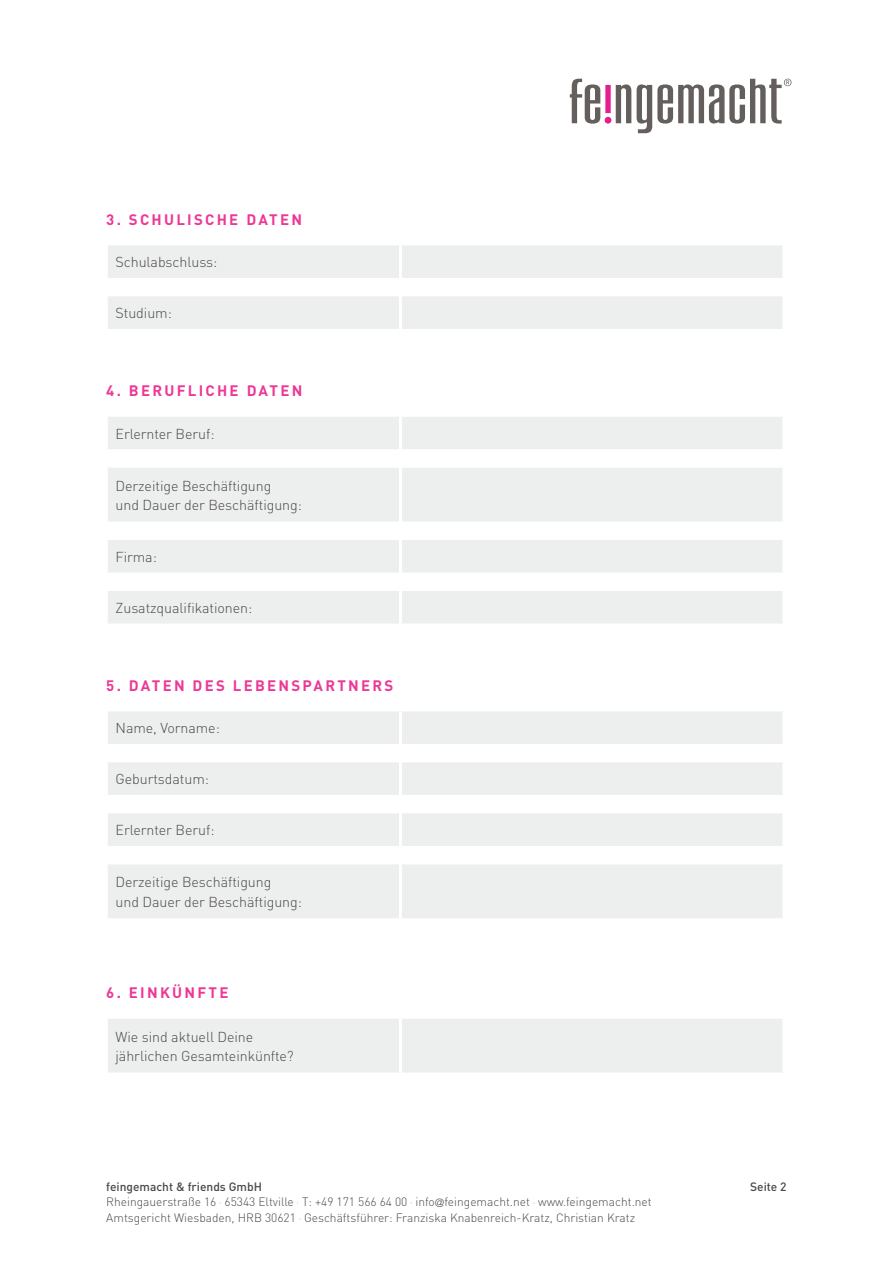
<style>
.page{position:relative;width:893px;height:1263px;background:#fff}
.page>*{position:absolute;margin:0;border:0;box-sizing:border-box;transform-origin:0 0}
.t1{font:700 15px "DIN";letter-spacing:.15em;color:#ed3896}
.t2{font:300 14.25px/19.5px "DIN";letter-spacing:-.005em;color:#4c4747}
.t3{font:300 12px/15.8px "DIN";color:#4c4747}
.t4{font:500 12px "DIN";color:#4c4747}
.s1{font-weight:500}
.s2{font-size:7.5px}
.s3{font-family:"Frutiger";font-stretch:condensed}
</style>
<div class="page">
<svg style="left:570px;top:79px;width:30px;height:45px"></svg>
<svg style="left:616px;top:84px;width:15px;height:39px"></svg>
<div style="left:605px;top:85px;width:6px;height:28px;background:#e41d90"></div>
<div style="left:605px;top:117px;width:6px;height:7px;background:#e41d90;border-radius:50%"></div>
<svg style="left:637px;top:79px;width:154px;height:54px"></svg>
<div style="left:108px;top:245px;width:674px;height:84px;background:#edeeee"></div>
<hr style="left:106px;top:278px;width:293px;height:1px;background:#fff">
<hr style="left:402px;top:278px;width:382px;height:1px;background:#fff">
<svg style="left:108px;top:279px;width:674px;height:16px"></svg>
<hr style="left:106px;top:295px;width:293px;height:1px;background:#fff">
<hr style="left:402px;top:295px;width:382px;height:1px;background:#fff">
<hr style="left:399px;top:245px;width:3px;height:34px;background:#fff">
<hr style="left:399px;top:279px;width:3px;height:17px;background:#fff">
<hr style="left:399px;top:296px;width:3px;height:33px;background:#fff">
<div style="left:108px;top:417px;width:674px;height:206px;background:#edeeee"></div>
<svg style="left:108px;top:451px;width:674px;height:138px;fill:#edeeee"></svg>
<hr style="left:106px;top:449px;width:293px;height:2px;background:#fff">
<hr style="left:402px;top:449px;width:382px;height:2px;background:#fff">
<hr style="left:106px;top:466px;width:293px;height:2px;background:#fff">
<hr style="left:402px;top:466px;width:382px;height:2px;background:#fff">
<hr style="left:106px;top:521px;width:293px;height:2px;background:#fff">
<hr style="left:402px;top:521px;width:382px;height:2px;background:#fff">
<hr style="left:106px;top:538px;width:293px;height:2px;background:#fff">
<hr style="left:402px;top:538px;width:382px;height:2px;background:#fff">
<hr style="left:106px;top:572px;width:293px;height:2px;background:#fff">
<hr style="left:402px;top:572px;width:382px;height:2px;background:#fff">
<hr style="left:106px;top:589px;width:293px;height:2px;background:#fff">
<hr style="left:402px;top:589px;width:382px;height:2px;background:#fff">
<hr style="left:399px;top:417px;width:3px;height:33px;background:#fff">
<hr style="left:399px;top:450px;width:3px;height:17px;background:#fff">
<hr style="left:399px;top:467px;width:3px;height:55px;background:#fff">
<hr style="left:399px;top:522px;width:3px;height:17px;background:#fff">
<hr style="left:399px;top:539px;width:3px;height:34px;background:#fff">
<hr style="left:399px;top:573px;width:3px;height:17px;background:#fff">
<hr style="left:399px;top:590px;width:3px;height:33px;background:#fff">
<div style="left:108px;top:711px;width:674px;height:207px;background:#edeeee"></div>
<svg style="left:108px;top:745px;width:674px;height:118px;fill:#edeeee"></svg>
<hr style="left:106px;top:744px;width:293px;height:1px;background:#fff">
<hr style="left:402px;top:744px;width:382px;height:1px;background:#fff">
<hr style="left:106px;top:761px;width:293px;height:1px;background:#fff">
<hr style="left:402px;top:761px;width:382px;height:1px;background:#fff">
<hr style="left:106px;top:795px;width:293px;height:1px;background:#fff">
<hr style="left:402px;top:795px;width:382px;height:1px;background:#fff">
<hr style="left:106px;top:812px;width:293px;height:1px;background:#fff">
<hr style="left:402px;top:812px;width:382px;height:1px;background:#fff">
<hr style="left:106px;top:846px;width:293px;height:1px;background:#fff">
<hr style="left:402px;top:846px;width:382px;height:1px;background:#fff">
<hr style="left:106px;top:863px;width:293px;height:1px;background:#fff">
<hr style="left:402px;top:863px;width:382px;height:1px;background:#fff">
<hr style="left:399px;top:711px;width:3px;height:34px;background:#fff">
<hr style="left:399px;top:745px;width:3px;height:17px;background:#fff">
<hr style="left:399px;top:762px;width:3px;height:34px;background:#fff">
<hr style="left:399px;top:796px;width:3px;height:17px;background:#fff">
<hr style="left:399px;top:813px;width:3px;height:34px;background:#fff">
<hr style="left:399px;top:847px;width:3px;height:17px;background:#fff">
<hr style="left:399px;top:864px;width:3px;height:54px;background:#fff">
<div style="left:108px;top:1019px;width:674px;height:54px;background:#edeeee"></div>
<hr style="left:399px;top:1019px;width:3px;height:54px;background:#fff">
<p class="t1" style="left:106px;top:210px;width:197px">3. SCHULISCHE DATE N</p>
<p class="t2" style="left:116px;top:252px;width:103px">Schulabschluss:</p>
<p class="t2" style="left:116px;top:303px;width:58px">Studium:</p>
<p class="t1" style="left:106px;top:381px;width:198px">4. BERUFLICHE DATE N</p>
<p class="t2" style="left:116px;top:424px;width:100px">Erlernter Beruf:</p>
<p class="t2" style="left:116px;top:476px;width:188px">Derzeitige Beschäftigung<br>und Dauer der Beschäftigung:</p>
<p class="t2" style="left:116px;top:547px;width:43px">Firma:</p>
<p class="t2" style="left:116px;top:598px;width:138px">Zusatzqualifikationen:</p>
<p class="t1" style="left:106px;top:676px;width:138px">5. DATE N DES LEBE</p>
<p class="t1" style="left:279px;top:676px;width:116px">NSPARTNERS</p>
<p class="t2" style="left:116px;top:718px;width:106px">Name, Vorname:</p>
<p class="t2" style="left:116px;top:769px;width:95px">Geburtsdatum:</p>
<p class="t2" style="left:116px;top:820px;width:100px">Erlernter Beruf:</p>
<p class="t2" style="left:116px;top:872px;width:188px">Derzeitige Beschäftigung<br>und Dauer der Beschäftigung:</p>
<p class="t1" style="left:106px;top:983px;width:122px">6. EINKÜNFTE</p>
<p class="t2" style="left:116px;top:1026px;width:180px">Wie sind aktuell Deine jährlichen Gesamteinkünfte?</p>
<p class="t3" style="left:106px;top:1178px;width:547px"><span class="s1">feingemacht &amp; friends GmbH<br></span>Rheingauerstraße 16 <span class="s2">·</span> 65343 Eltville <span class="s2">·</span> T: +49 171 566 64 00 <span class="s2">·</span> info<span class="s3">@</span>feingemacht.net <span class="s2">·</span> www.feingemacht.net<br>Amtsgericht Wiesbaden, HRB 30621 <span class="s2">·</span> Geschäftsführer: Franziska Knabenreich-Kratz, Christian Kratz</p>
<p class="t4" style="left:750px;top:1178px;width:38px">Seite 2</p>
</div>
